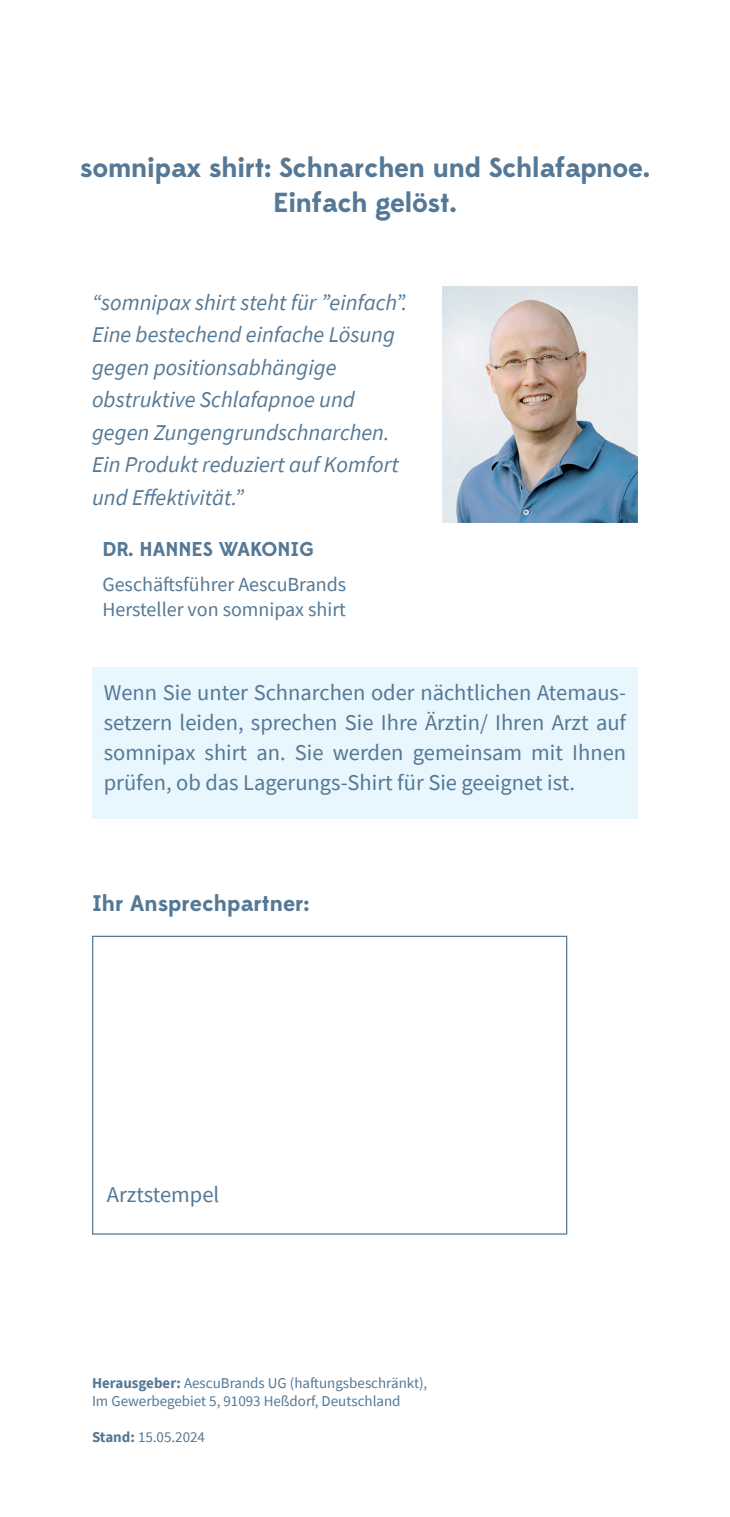
<style>
.page{position:relative;width:730px;height:1517px;background:#fff}
.page>*{position:absolute;margin:0;border:0;box-sizing:border-box;transform-origin:0 0}
.bold_2{font:700 27.5px/35px "Edmondsans";letter-spacing:-.01em;color:#547895;text-align:center}
.text{font:22.5px/30px "Source Sans Pro";color:#547895;text-align:justify}
.zitat{font:italic 22.5px/32.5px "Source Sans Pro";color:#547895}
.bold{font:700 22.5px "Edmondsans";color:#547895}
.text-2{font:20px/25px "Source Sans Pro";color:#547895}
.text-3{font:700 20px "Edmondsans";color:#547895}
.t1{font:15px "Source Sans Pro";color:#547895}
.s1{font-weight:700}
</style>
<div class="page">
<div style="left:92px;top:667px;width:546px;height:151px;background:#e8f6fd"></div>
<img style="left:442px;top:287px;width:196px;height:235px">
<div style="left:92px;top:935px;width:475px;height:299px;border:1px solid #547895"></div>
<p class="bold_2" style="left:80px;top:151px;width:572px">somnipax shirt: Schnarchen und Schlafapnoe.<br>Einfach gelöst.</p>
<p class="zitat" style="left:92px;top:285px;width:317px">“somnipax shirt steht für ”einfach”.<br>Eine bestechend einfache Lösung gegen positionsabhängige obstruktive Schlafapnoe und gegen Zungengrundschnarchen.<br>Ein Produkt reduziert auf Komfort und Effektivität.”</p>
<p class="text-3" style="left:102px;top:537px;width:213px">DR. HANNES WAKONIG</p>
<p class="text-2" style="left:102px;top:572px;width:245px">Geschäftsführer AescuBrands<br>Hersteller von somnipax shirt</p>
<p class="text" style="left:104px;top:677px;width:524px">Wenn Sie unter Schnarchen oder nächtlichen Atemaus&shy;setzern leiden, sprechen Sie Ihre Ärztin/ Ihren Arzt auf somnipax shirt an. Sie werden gemeinsam mit Ihnen prüfen, ob das Lagerungs-Shirt für Sie geeignet ist.</p>
<p class="bold" style="left:92px;top:889px;width:219px">Ihr Ansprechpartner:</p>
<p class="text" style="left:107px;top:1179px;width:114px">Arztstempel</p>
<p class="t1" style="left:92px;top:1373px;width:337px"><span class="s1">Herausgeber:</span> AescuBrands UG (haftungsbeschränkt),</p>
<p class="t1" style="left:92px;top:1391px;width:310px">Im Gewerbegebiet 5, 91093 Heßdorf, Deutschland</p>
<p class="t1" style="left:92px;top:1427px;width:115px"><span class="s1">Stand:</span> 15.05.2024</p>
</div>
